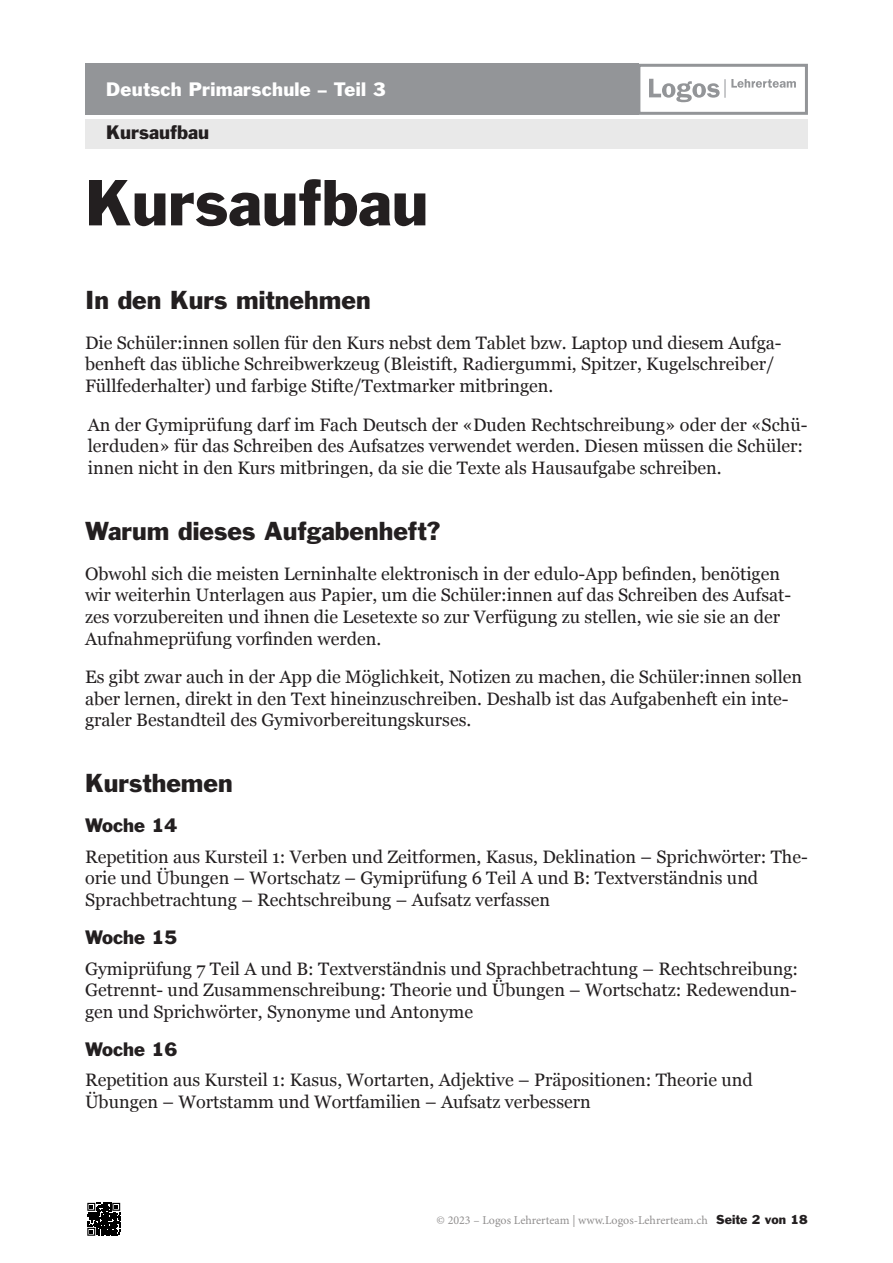
<style>
.page{position:relative;width:893px;height:1263px;background:#fff}
.page>*{position:absolute;margin:0;border:0;box-sizing:border-box;transform-origin:0 0}
.t1{font:60px "Franklin Gothic Std";color:#231f20}
.t2{font:24px "Franklin Gothic Std";color:#231f20}
.t3{font:18px/21.6px "Georgia";color:#231f20}
.t4{font:18px "Franklin Gothic Std";color:#231f20}
.t5{font:18px "Franklin Gothic Std";letter-spacing:.015em;color:#fff}
.t6{font:12px "Minion Pro";color:#918f8f}
.s1{font-family:"Franklin Gothic Std";color:#231f20}
</style>
<div class="page">
<svg style="left:87px;top:1202px;width:34px;height:30px"></svg>
<svg style="left:87px;top:1203px;width:33px;height:33px"></svg>
<div style="left:85px;top:119px;width:723px;height:30px;background:#e9e9e9"></div>
<div style="left:85px;top:64px;width:554px;height:51px;background:#939598"></div>
<svg style="left:649px;top:79px;width:147px;height:23px"></svg>
<div style="left:637px;top:64px;width:171px;height:51px;border:3px solid #939598"></div>
<p class="t5" style="left:106px;top:82px;width:281px">Deutsch Primarschule – Teil 3</p>
<p class="t4" style="left:106px;top:126px;width:104px">Kursaufbau</p>
<h1 class="t1" style="left:85px;top:180px;width:345px">Kursaufbau</h1>
<h2 class="t2" style="left:85px;top:290px;width:287px">In den Kurs mitnehmen</h2>
<p class="t3" style="left:85px;top:333px;width:698px">Die Schüler:innen sollen für den Kurs nebst dem Tablet bzw. Laptop und diesem Aufga&shy;benheft das übliche Schreibwerkzeug (Bleistift, Radiergummi, Spitzer, Kugelschreiber/<br>Füllfederhalter) und farbige Stifte/Textmarker mitbringen.</p>
<p class="t3" style="left:88px;top:415px;width:721px">An der Gymiprüfung darf im Fach Deutsch der «Duden Rechtschreibung» oder der «Schü&shy;lerduden» für das Schreiben des Aufsatzes verwendet werden. Diesen müssen die Schüler: innen nicht in den Kurs mitbringen, da sie die Texte als Hausaufgabe schreiben.</p>
<h2 class="t2" style="left:85px;top:521px;width:356px">Warum dieses Aufgabenheft?</h2>
<p class="t3" style="left:85px;top:564px;width:708px">Obwohl sich die meisten Lerninhalte elektronisch in der edulo-App befinden, benötigen wir weiterhin Unterlagen aus Papier, um die Schüler:innen auf das Schreiben des Aufsat&shy;zes vorzubereiten und ihnen die Lesetexte so zur Verfügung zu stellen, wie sie sie an der Aufnahmeprüfung vorfinden werden.</p>
<p class="t3" style="left:85px;top:668px;width:719px">Es gibt zwar auch in der App die Möglichkeit, Notizen zu machen, die Schüler:innen sollen aber lernen, direkt in den Text hineinzuschreiben. Deshalb ist das Aufgabenheft ein inte&shy;graler Bestandteil des Gymivorbereitungskurses.</p>
<h2 class="t2" style="left:85px;top:774px;width:149px">Kursthemen</h2>
<p class="t4" style="left:85px;top:819px;width:94px">Woche 14</p>
<p class="t3" style="left:85px;top:847px;width:724px">Repetition aus Kursteil 1: Verben und Zeitformen, Kasus, Deklination – Sprichwörter: The&shy;orie und Übungen – Wortschatz – Gymiprüfung 6 Teil A und B: Textverständnis und<br>Sprachbetrachtung – Rechtschreibung – Aufsatz verfassen</p>
<p class="t4" style="left:85px;top:931px;width:94px">Woche 15</p>
<p class="t3" style="left:85px;top:959px;width:715px;text-align:justify">Gymiprüfung 7 Teil A und B: Textverständnis und Sprachbetrachtung – Rechtschreibung:<br>Getrennt- und Zusammenschreibung: Theorie und Übungen – Wortschatz: Redewendun&shy;gen und Sprichwörter, Synonyme und Antonyme</p>
<p class="t4" style="left:85px;top:1043px;width:94px">Woche 16</p>
<p class="t3" style="left:85px;top:1071px;width:669px">Repetition aus Kursteil 1: Kasus, Wortarten, Adjektive – Präpositionen: Theorie und<br>Übungen – Wortstamm und Wortfamilien – Aufsatz verbessern</p>
<p class="t6" style="left:437px;top:1216px;width:373px">© 2023 – Logos Lehrerteam | www.Logos-Lehrerteam.ch <span class="s1">Seite 2 von 18</span></p>
</div>
